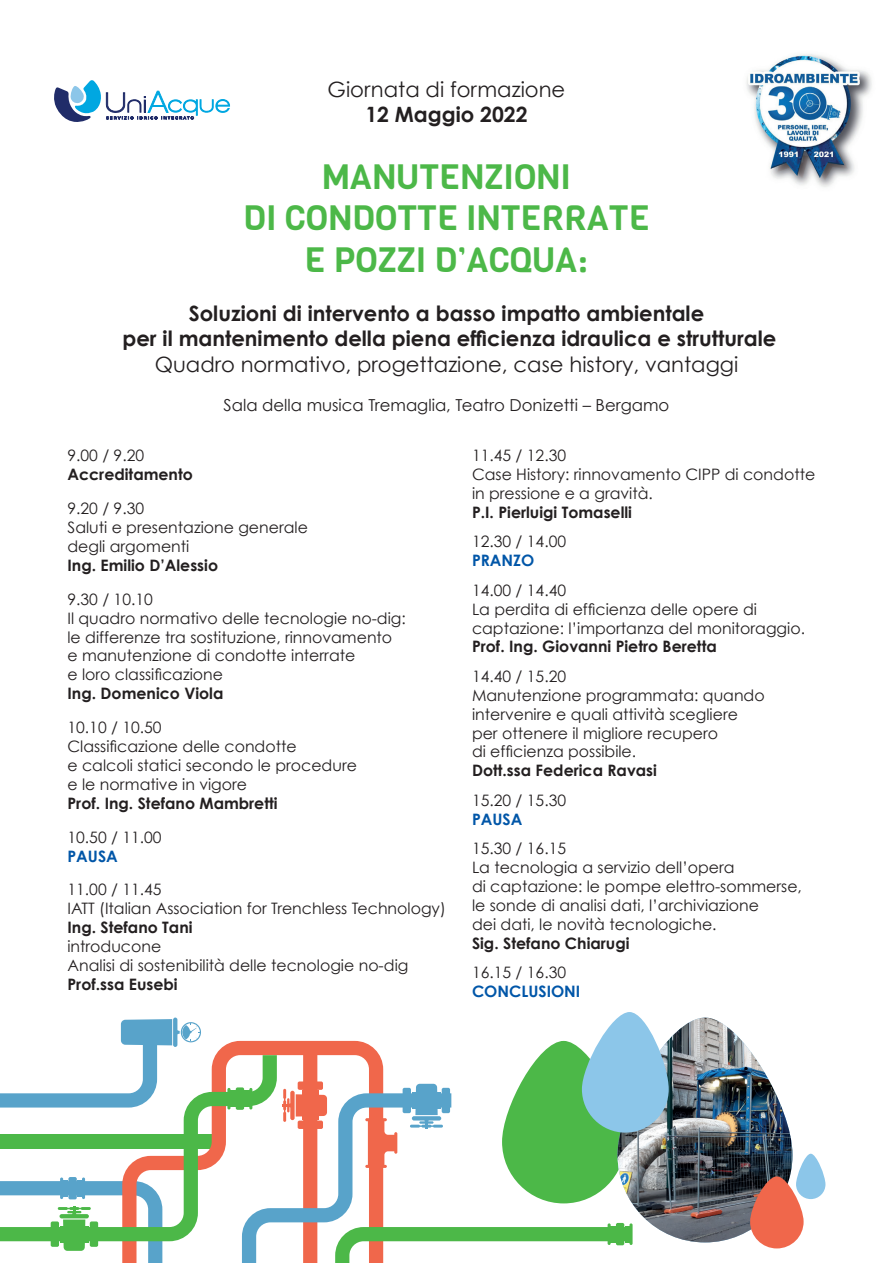
<style>
.page{position:relative;width:893px;height:1263px;background:#fff}
.page>*{position:absolute;margin:0;border:0;box-sizing:border-box;transform-origin:0 0}
.t1{font:34.65px/41.5px "Viga";color:#4cb848;text-align:center}
.t2{font:700 21.15px/25.3px "Century Gothic";color:#231f20;text-align:center}
.t3{font:21.15px "Century Gothic";color:#231f20}
.t4{font:16.5px "Century Gothic";color:#231f20}
.t5{font:15.75px/18.9px "Century Gothic";color:#231f20}
.t6{font:700 15.75px "Century Gothic";color:#231f20}
.t7{font:700 15.75px "Century Gothic";color:#0156a8}
</style>
<div class="page">
<img style="left:746px;top:54px;width:126px;height:133px">
<img style="left:617px;top:1017px;width:175px;height:225px;border-radius:88px">
<svg style="left:0;top:1012px;width:669px;height:251px"></svg>
<svg style="left:796px;top:1154px;width:29px;height:45px"></svg>
<svg style="left:750px;top:1176px;width:54px;height:72px;background:#e26d56"></svg>
<svg style="left:54px;top:80px;width:176px;height:42px"></svg>
<h2 class="t3" style="left:328px;top:75px;width:239px">Giornata di formazione</h2>
<h2 class="t2" style="left:365px;top:101px;width:164px">12 Maggio 2022</h2>
<h1 class="t1" style="left:243px;top:156px;width:408px">MANUTENZIONI<br>DI CONDOTTE INTERRATE<br>E POZZI D’ACQUA:</h1>
<h2 class="t2" style="left:123px;top:300px;width:655px">Soluzioni di intervento a basso impatto ambientale<br>per il mantenimento della piena efficienza idraulica e strutturale</h2>
<h2 class="t3" style="left:155px;top:349px;width:585px">Quadro normativo, progettazione, case history, vantaggi</h2>
<p class="t4" style="left:224px;top:393px;width:447px">Sala della musica Tremaglia, Teatro Donizetti – Bergamo</p>
<p class="t5" style="left:472px;top:446px;width:345px">11.45 / 12.30<br>Case History: rinnovamento CIPP di condotte in pressione e a gravità.</p>
<p class="t6" style="left:472px;top:500px;width:162px">P.I. Pierluigi Tomaselli</p>
<p class="t5" style="left:472px;top:532px;width:96px">12.30 / 14.00</p>
<p class="t7" style="left:472px;top:549px;width:64px">PRANZO</p>
<p class="t5" style="left:472px;top:580px;width:335px">14.00 / 14.40<br>La perdita di efficienza delle opere di captazione: l’importanza del monitoraggio.</p>
<p class="t6" style="left:472px;top:635px;width:246px">Prof. Ing. Giovanni Pietro Beretta</p>
<p class="t5" style="left:472px;top:666px;width:294px">14.40 / 15.20<br>Manutenzione programmata: quando intervenire e quali attività scegliere per ottenere il migliore recupero<br>di efficienza possibile.</p>
<p class="t6" style="left:472px;top:759px;width:186px">Dott.ssa Federica Ravasi</p>
<p class="t5" style="left:472px;top:790px;width:96px">15.20 / 15.30</p>
<p class="t7" style="left:472px;top:807px;width:52px">PAUSA</p>
<p class="t5" style="left:472px;top:839px;width:331px">15.30 / 16.15<br>La tecnologia a servizio dell’opera<br>di captazione: le pompe elettro-sommerse, le sonde di analisi dati, l’archiviazione<br>dei dati, le novità tecnologiche.</p>
<p class="t6" style="left:472px;top:931px;width:159px">Sig. Stefano Chiarugi</p>
<p class="t5" style="left:472px;top:962px;width:96px">16.15 / 16.30</p>
<p class="t7" style="left:472px;top:979px;width:110px">CONCLUSIONI</p>
<p class="t5" style="left:68px;top:446px;width:78px">9.00 / 9.20</p>
<p class="t6" style="left:68px;top:462px;width:127px">Accreditamento</p>
<p class="t5" style="left:68px;top:499px;width:242px">9.20 / 9.30<br>Saluti e presentazione generale degli argomenti</p>
<p class="t6" style="left:68px;top:553px;width:152px">Ing. Emilio D’Alessio</p>
<p class="t5" style="left:68px;top:589px;width:340px">9.30 / 10.10<br>Il quadro normativo delle tecnologie no-dig: le differenze tra sostituzione, rinnovamento e manutenzione di condotte interrate<br>e loro classificazione</p>
<p class="t6" style="left:68px;top:681px;width:157px">Ing. Domenico Viola</p>
<p class="t5" style="left:68px;top:718px;width:291px">10.10 / 10.50<br>Classificazione delle condotte<br>e calcoli statici secondo le procedure e le normative in vigore</p>
<p class="t6" style="left:68px;top:791px;width:212px">Prof. Ing. Stefano Mambretti</p>
<p class="t5" style="left:68px;top:827px;width:96px">10.50 / 11.00</p>
<p class="t7" style="left:68px;top:844px;width:52px">PAUSA</p>
<p class="t5" style="left:68px;top:880px;width:380px">11.00 / 11.45<br>IATT (Italian Association for Trenchless Technology)</p>
<p class="t6" style="left:68px;top:915px;width:127px">Ing. Stefano Tani</p>
<p class="t5" style="left:68px;top:937px;width:342px">introducone<br>Analisi di sostenibilità delle tecnologie no-dig</p>
<p class="t6" style="left:68px;top:972px;width:112px">Prof.ssa Eusebi</p>
</div>
